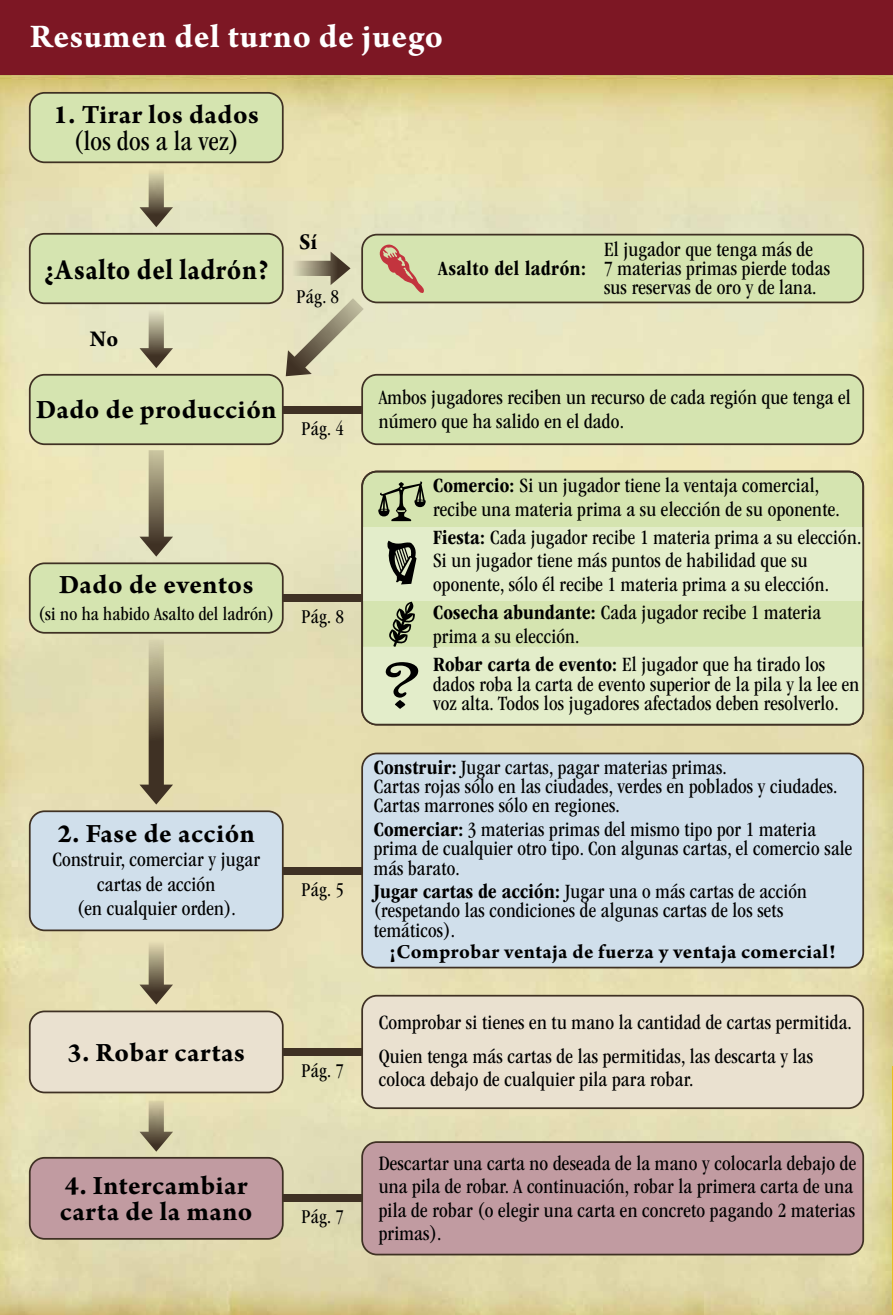
<style>
.page{position:relative;width:893px;height:1315px;background:#fff}
.page>*{position:absolute;margin:0;border:0;box-sizing:border-box;transform-origin:0 0}
.t1{font:700 35px "Arno Pro";letter-spacing:.025em;color:#fff}
.t2{font:700 30.8px "Arno Pro";letter-spacing:.02em;color:#000;scale:.91 1}
.t3{font:700 28px/26.2px "Arno Pro";letter-spacing:.02em;color:#000}
.t4{font:condensed 28px "ITC Garamond Std";letter-spacing:.01em;color:#000}
.t5{font:700 23.8px "Arno Pro";color:#000;scale:.95 1}
.t6{font:condensed 21px/19.2px "ITC Garamond Std";letter-spacing:.01em;color:#000}
.t7{font:700 21px "Arno Pro";letter-spacing:.02em;color:#000}
.t8{font:700 condensed 21px "ITC Garamond Std";letter-spacing:.025em;color:#000}
.t9{font:condensed 20.3px "ITC Garamond Std";letter-spacing:.02em;color:#000;scale:.95 1}
.t10{font:condensed 19.25px "ITC Garamond Std";letter-spacing:.01em;color:#000}
.s1{font-weight:700}
</style>
<div class="page">
<img style="left:0;top:74px;width:893px;height:1241px">
<div style="left:0;top:0;width:893px;height:74px;background:#7d1724"></div>
<hr style="left:892px;top:1067px;width:1px;height:248px;background:#e7c01f">
<div style="left:272px;top:1194px;width:101px;height:8px;background:#3f3124"></div>
<div style="left:272px;top:1048px;width:101px;height:7px;background:#3f3124"></div>
<div style="left:272px;top:867px;width:101px;height:7px;background:#3f3124"></div>
<div style="left:272px;top:594px;width:101px;height:8px;background:#3f3124"></div>
<div style="left:272px;top:406px;width:101px;height:7px;background:#3f3124"></div>
<div style="left:30px;top:93px;width:253px;height:69px;background:#d5e4b0;border-radius:15px"></div>
<div style="left:29px;top:92px;width:255px;height:71px;border:2px solid #3f3124;border-radius:15px"></div>
<div style="left:30px;top:234px;width:253px;height:69px;background:#d5e4b0;border-radius:15px"></div>
<div style="left:29px;top:233px;width:255px;height:71px;border:2px solid #3f3124;border-radius:15px"></div>
<div style="left:362px;top:235px;width:501px;height:67px;background:#d5e4b0;border-radius:15px"></div>
<div style="left:361px;top:234px;width:503px;height:69px;border:2px solid #3f3124;border-radius:15px"></div>
<div style="left:30px;top:375px;width:253px;height:69px;background:#d5e4b0;border-radius:15px"></div>
<div style="left:29px;top:374px;width:255px;height:71px;border:2px solid #3f3124;border-radius:15px"></div>
<div style="left:362px;top:375px;width:501px;height:69px;background:#d5e4b0;border-radius:15px"></div>
<div style="left:361px;top:374px;width:503px;height:71px;border:2px solid #3f3124;border-radius:15px"></div>
<div style="left:362px;top:471px;width:501px;height:253px;background:#d5e4b0;border-radius:15px"></div>
<div style="left:30px;top:563px;width:253px;height:70px;background:#d5e4b0;border-radius:15px"></div>
<div style="left:29px;top:562px;width:255px;height:71px;border:2px solid #3f3124;border-radius:15px"></div>
<div style="left:362px;top:1142px;width:501px;height:112px;background:#c19ba1;border-radius:15px"></div>
<div style="left:361px;top:1141px;width:503px;height:114px;border:2px solid #3f3124;border-radius:15px"></div>
<div style="left:362px;top:995px;width:501px;height:113px;background:#eae1d0;border-radius:15px"></div>
<div style="left:361px;top:995px;width:503px;height:114px;border:2px solid #3f3124;border-radius:15px"></div>
<div style="left:362px;top:753px;width:501px;height:214px;background:#d0dfeb;border-radius:15px"></div>
<div style="left:361px;top:752px;width:503px;height:216px;border:2px solid #3f3124;border-radius:15px"></div>
<div style="left:30px;top:811px;width:253px;height:119px;background:#d0dfeb;border-radius:15px"></div>
<div style="left:29px;top:810px;width:255px;height:121px;border:2px solid #3f3124;border-radius:15px"></div>
<div style="left:30px;top:1011px;width:253px;height:81px;background:#eae1d0;border-radius:15px"></div>
<div style="left:29px;top:1010px;width:255px;height:83px;border:2px solid #3f3124;border-radius:15px"></div>
<div style="left:30px;top:1157px;width:253px;height:81px;background:#c19ba1;border-radius:15px"></div>
<div style="left:29px;top:1157px;width:255px;height:82px;border:2px solid #3f3124;border-radius:15px"></div>
<svg style="left:139px;top:1100px;width:34px;height:51px"></svg>
<svg style="left:139px;top:938px;width:34px;height:66px"></svg>
<svg style="left:139px;top:450px;width:34px;height:106px"></svg>
<svg style="left:379px;top:244px;width:45px;height:49px"></svg>
<div style="left:362px;top:527px;width:501px;height:74px;background:#e3edca"></div>
<svg style="left:139px;top:310px;width:34px;height:58px"></svg>
<svg style="left:139px;top:169px;width:34px;height:58px"></svg>
<svg style="left:292px;top:252px;width:59px;height:33px"></svg>
<svg style="left:139px;top:639px;width:34px;height:165px"></svg>
<svg style="left:286px;top:298px;width:78px;height:78px"></svg>
<div style="left:361px;top:471px;width:503px;height:254px;border:2px solid #3f3124;border-radius:15px"></div>
<svg style="left:378px;top:481px;width:48px;height:40px"></svg>
<svg style="left:387px;top:540px;width:30px;height:44px"></svg>
<svg style="left:362px;top:601px;width:501px;height:123px"></svg>
<h1 class="t1" style="left:30px;top:16px;width:415px">Resumen del turno de juego</h1>
<h3 class="t3" style="left:54px;top:102px;width:207px">1. Tirar los dados</h3>
<h3 class="t4" style="left:74px;top:125px;width:166px">(los dos a la vez)</h3>
<p class="t5" style="left:299px;top:228px;width:21px">Sí</p>
<h2 class="t2" style="left:44px;top:252px;width:248px">¿Asalto del ladrón?</h2>
<p class="t8" style="left:438px;top:256px;width:149px">Asalto del ladrón:</p>
<p class="t5" style="left:90px;top:325px;width:31px">No</p>
<p class="t9" style="left:296px;top:286px;width:46px">Pág. 8</p>
<p class="t6" style="left:604px;top:240px;width:228px">El jugador que tenga más de<br>7 materias primas pierde todas sus reservas de oro y de lana.</p>
<h3 class="t3" style="left:36px;top:398px;width:242px">Dado de producción</h3>
<p class="t9" style="left:301px;top:417px;width:46px">Pág. 4</p>
<h3 class="t3" style="left:59px;top:573px;width:196px">Dado de eventos</h3>
<p class="t10" style="left:38px;top:603px;width:237px">(si no ha habido Asalto del ladrón)</p>
<p class="t9" style="left:301px;top:605px;width:46px">Pág. 8</p>
<h3 class="t3" style="left:58px;top:821px;width:199px">2. Fase de acción</h3>
<p class="t6" style="left:53px;top:847px;width:209px;line-height:24.5px;text-align:center">Construir, comerciar y jugar cartas de acción<br>(en cualquier orden).</p>
<p class="t9" style="left:301px;top:878px;width:46px">Pág. 5</p>
<h3 class="t3" style="left:68px;top:1040px;width:179px">3. Robar cartas</h3>
<h3 class="t3" style="left:60px;top:1173px;width:194px">4. Intercambiar carta de la mano</h3>
<p class="t9" style="left:301px;top:1059px;width:46px">Pág. 7</p>
<p class="t9" style="left:301px;top:1205px;width:46px">Pág. 7</p>
<p class="t6" style="left:379px;top:386px;width:474px;line-height:23.6px">Ambos jugadores reciben un recurso de cada región que tenga el número que ha salido en el dado.</p>
<p class="t6" style="left:433px;top:473px;width:408px;line-height:23.6px"><span class="s1">Comercio:</span> Si un jugador tiene la ventaja comercial, recibe una materia prima a su elección de su oponente.</p>
<p class="t6" style="left:433px;top:526px;width:430px;line-height:23.1px"><span class="s1">Fiesta:</span> Cada jugador recibe 1 materia prima a su elección.<br>Si un jugador tiene más puntos de habilidad que su oponente, sólo él recibe 1 materia prima a su elección.</p>
<p class="t6" style="left:433px;top:601px;width:389px;line-height:23.6px"><span class="s1">Cosecha abundante:</span> Cada jugador recibe 1 materia prima a su elección.</p>
<p class="t6" style="left:433px;top:655px;width:428px"><span class="s1">Robar carta de evento:</span> El jugador que ha tirado los dados roba la carta de evento superior de la pila y la lee en voz alta. Todos los jugadores afectados deben resolverlo.</p>
<p class="t6" style="left:374px;top:757px;width:465px"><span class="s1">Construir:</span> Jugar cartas, pagar materias primas.<br>Cartas rojas sólo en las ciudades, verdes en poblados y ciudades.<br>Cartas marrones sólo en regiones.</p>
<p class="t6" style="left:374px;top:820px;width:480px"><span class="s1">Comerciar:</span> 3 materias primas del mismo tipo por 1 materia prima de cualquier otro tipo. Con algunas cartas, el comercio sale más barato.</p>
<p class="t6" style="left:374px;top:882px;width:435px"><span class="s1">Jugar cartas de acción:</span> Jugar una o más cartas de acción (respetando las condiciones de algunas cartas de los sets temáticos).</p>
<p class="t7" style="left:390px;top:940px;width:447px">¡Comprobar ventaja de fuerza y ventaja comercial!</p>
<p class="t6" style="left:379px;top:1006px;width:475px;line-height:33.6px">Comprobar si tienes en tu mano la cantidad de cartas permitida.<br>Quien tenga más cartas de las permitidas, las descarta y las</p>
<p class="t6" style="left:379px;top:1070px;width:316px">coloca debajo de cualquier pila para robar.</p>
<p class="t6" style="left:379px;top:1151px;width:479px;line-height:23.6px">Descartar una carta no deseada de la mano y colocarla debajo de una pila de robar. A continuación, robar la primera carta de una pila de robar (o elegir una carta en concreto pagando 2 materias primas).</p>
</div>
